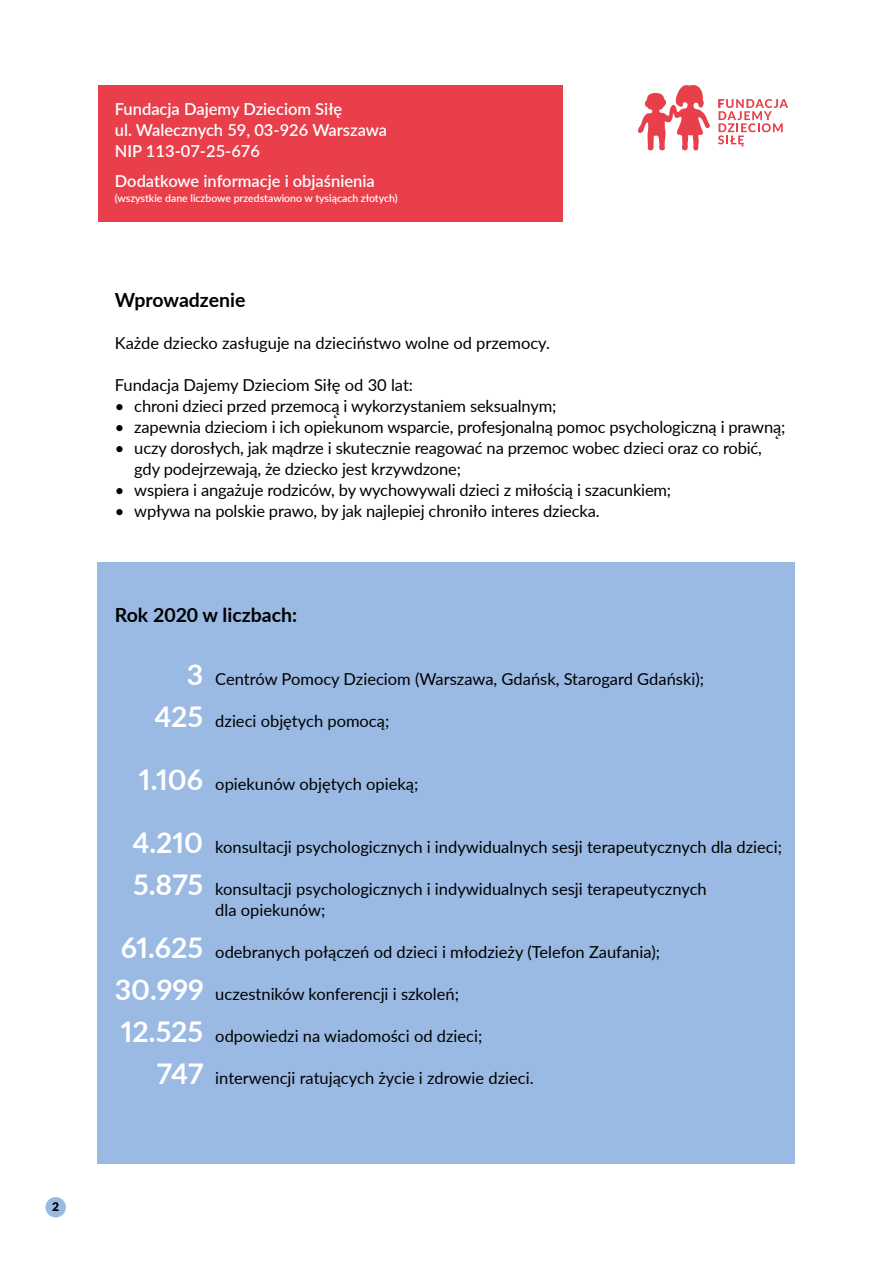
<style>
.page{position:relative;width:893px;height:1263px;background:#fff}
.page>*{position:absolute;margin:0;border:0;box-sizing:border-box;transform-origin:0 0}
.t1{font:700 19.5px "Lato";color:#000}
.t2{font:16.5px/21px "Lato";letter-spacing:-.01em;color:#000}
.t3{font:600 16.5px "Lato";color:#fff}
.t4{font:900 12px "Lato";color:#000}
.t5{font:600 10.5px "Lato";color:#fff}
.s1{font-weight:700;font-size:28.5px;color:#fff}
</style>
<div class="page">
<div style="left:45px;top:1197px;width:21px;height:20px;background:#9abae3;border-radius:50%"></div>
<div style="left:98px;top:85px;width:465px;height:136px;background:#e83f4b"></div>
<div style="left:98px;top:562px;width:697px;height:602px;background:#9abae3"></div>
<svg style="left:718px;top:99px;width:70px;height:47px"></svg>
<svg style="left:637px;top:85px;width:73px;height:66px"></svg>
<p class="t4" style="left:52px;top:1198px;width:8px">2</p>
<p class="t3" style="left:115px;top:97px;width:229px">Fundacja Dajemy Dzieciom Siłę</p>
<p class="t3" style="left:115px;top:118px;width:274px">ul. Walecznych 59, 03-926 Warszawa</p>
<p class="t3" style="left:115px;top:139px;width:147px">NIP 113-07-25-676</p>
<p class="t3" style="left:115px;top:169px;width:262px">Dodatkowe informacje i objaśnienia</p>
<p class="t5" style="left:115px;top:190px;width:284px">(wszystkie dane liczbowe przedstawiono w tysiącach złotych)</p>
<p class="t1" style="left:115px;top:285px;width:132px">Wprowadzenie</p>
<p class="t2" style="left:115px;top:332px;width:437px">Każde dziecko zasługuje na dzieciństwo wolne od przemocy.</p>
<p class="t2" style="left:115px;top:374px;width:300px">Fundacja Dajemy Dzieciom Siłę od 30 lat:</p>
<p class="t2" style="left:115px;top:395px;width:443px">• chroni dzieci przed przemocą̨i wykorzystaniem seksualnym;</p>
<p class="t2" style="left:115px;top:416px;width:672px">• zapewnia dzieciom i ich opiekunom wsparcie, profesjonalną pomoc psychologiczną i prawną̨;</p>
<p class="t2" style="left:134px;top:437px;width:629px;text-indent:-20px">• uczy dorosłych, jak mądrze i skutecznie reagować na przemoc wobec dzieci oraz co robić, gdy podejrzewają, że dziecko jest krzywdzone;</p>
<p class="t2" style="left:115px;top:479px;width:558px">• wspiera i angażuje rodziców, by wychowywali dzieci z miłością i szacunkiem;</p>
<p class="t2" style="left:115px;top:500px;width:486px">• wpływa na polskie prawo, by jak najlepiej chroniło interes dziecka.</p>
<p class="t1" style="left:115px;top:600px;width:184px">Rok 2020 w liczbach:</p>
<p class="t2" style="left:187px;top:668px;width:519px"><span class="s1">3</span> Centrów Pomocy Dzieciom (Warszawa, Gdańsk, Starogard Gdański);</p>
<p class="t2" style="left:154px;top:710px;width:236px"><span class="s1">425</span> dzieci objętych pomocą;</p>
<p class="t2" style="left:139px;top:773px;width:281px"><span class="s1">1.106</span> opiekunów objętych opieką;</p>
<p class="t2" style="left:132px;top:836px;width:651px"><span class="s1">4.210</span> konsultacji psychologicznych i indywidualnych sesji terapeutycznych dla dzieci;</p>
<p class="t2" style="left:133px;top:878px;width:575px"><span class="s1">5.875</span> konsultacji psychologicznych i indywidualnych sesji terapeutycznych</p>
<p class="t2" style="left:215px;top:899px;width:112px">dla opiekunów;</p>
<p class="t2" style="left:121px;top:941px;width:541px"><span class="s1">61.625</span> odebranych połączeń od dzieci i młodzieży (Telefon Zaufania);</p>
<p class="t2" style="left:115px;top:983px;width:346px"><span class="s1">30.999</span> uczestników konferencji i szkoleń;</p>
<p class="t2" style="left:121px;top:1025px;width:363px"><span class="s1">12.525</span> odpowiedzi na wiadomości od dzieci;</p>
<p class="t2" style="left:157px;top:1067px;width:378px"><span class="s1">747</span> interwencji ratujących życie i zdrowie dzieci.</p>
</div>
